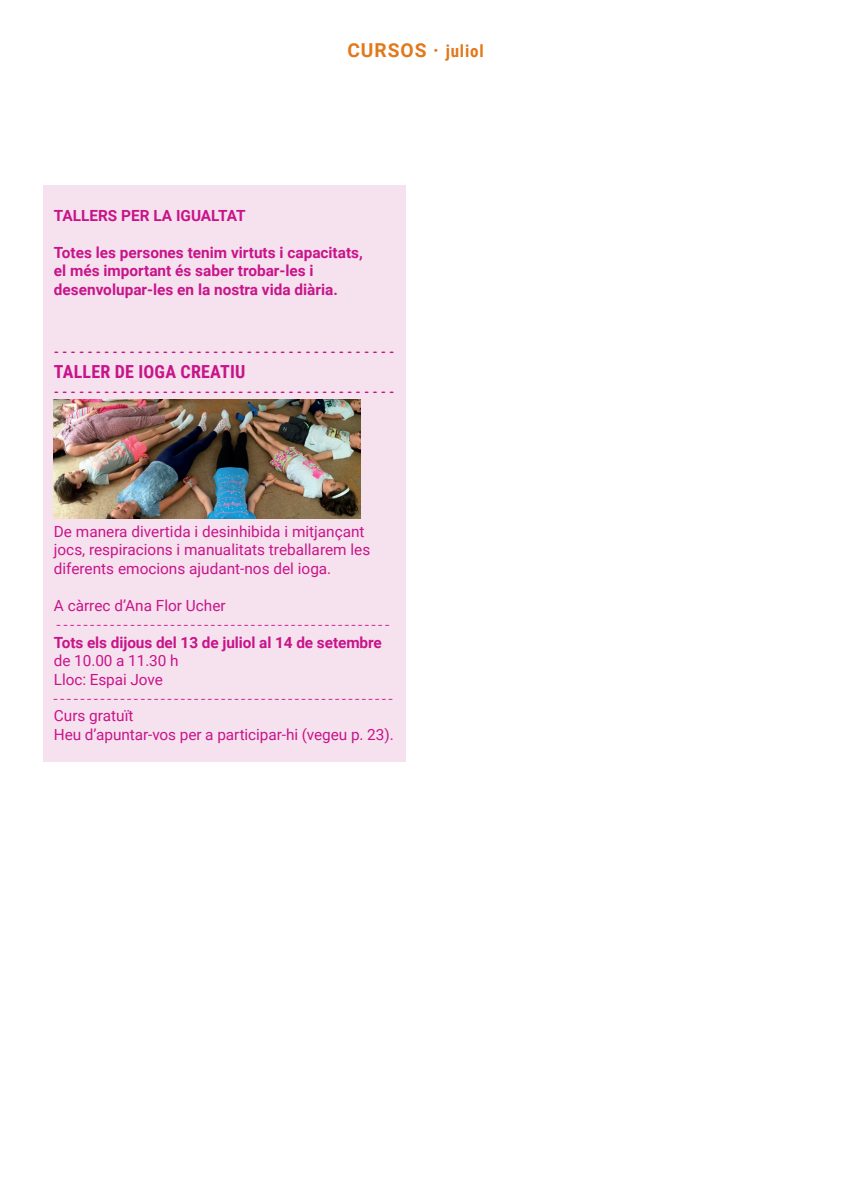
<style>
.page{position:relative;width:851px;height:1191px;background:#fff}
.page>*{position:absolute;margin:0;border:0;box-sizing:border-box;transform-origin:0 0}
.t1{font:700 19.2px "Roboto";letter-spacing:.05em;color:#e1791c}
.t2{font:700 18px "Roboto Condensed";letter-spacing:.01em;color:#c8148a}
.t3{font:15.4px/18.4px "Roboto";color:#c8148a}
.t4{font:700 15.4px/18.4px "Roboto";color:#c8148a}
.t5{font:15.4px "Basilia Bld";color:#c8148a}
.t6{font:700 12px "Quicksand";color:#c8148a}
.s1{font-family:"Roboto Condensed";font-size:17px}
</style>
<div class="page">
<div style="left:43px;top:185px;width:362px;height:576px;background:#f6e2ee"></div>
<img style="left:54px;top:399px;width:306px;height:119px">
<p class="t1" style="left:347px;top:37px;width:138px">CURSOS · <span class="s1">juliol</span></p>
<p class="t4" style="left:54px;top:206px;width:193px">TALLERS PER LA IGUALTAT</p>
<p class="t4" style="left:54px;top:243px;width:310px">Totes les persones tenim virtuts i capacitats, el més important és saber trobar-les i desenvolupar-les en la nostra vida diària.</p>
<p class="t6" style="left:54px;top:345px;width:341px">- - - - - - - - - - - - - - - - - - - - - - - - - - - - - - - - - - - - - - - - -</p>
<p class="t2" style="left:54px;top:359px;width:193px">TALLER DE IOGA CREATIU</p>
<p class="t6" style="left:54px;top:385px;width:341px">- - - - - - - - - - - - - - - - - - - - - - - - - - - - - - - - - - - - - - - - -</p>
<p class="t3" style="left:54px;top:522px;width:318px">De manera divertida i desinhibida i mitjançant jocs, respiracions i manualitats treballarem les diferents emocions ajudant-nos del ioga.</p>
<p class="t3" style="left:54px;top:595px;width:173px">A càrrec d’Ana Flor Ucher</p>
<p class="t5" style="left:57px;top:614px;width:333px">- - - - - - - - - - - - - - - - - - - - - - - - - - - - - - - - - - - - - - - - - - - - - - - - - -</p>
<p class="t4" style="left:54px;top:632px;width:329px">Tots els dijous del 13 de juliol al 14 de setembre</p>
<p class="t3" style="left:54px;top:651px;width:126px">de 10.00 a 11.30 h<br>Lloc: Espai Jove</p>
<p class="t5" style="left:54px;top:687px;width:340px">- - - - - - - - - - - - - - - - - - - - - - - - - - - - - - - - - - - - - - - - - - - - - - - - - - -</p>
<p class="t3" style="left:54px;top:706px;width:341px">Curs gratuït<br>Heu d’apuntar-vos per a participar-hi (vegeu p. 23).</p>
</div>
